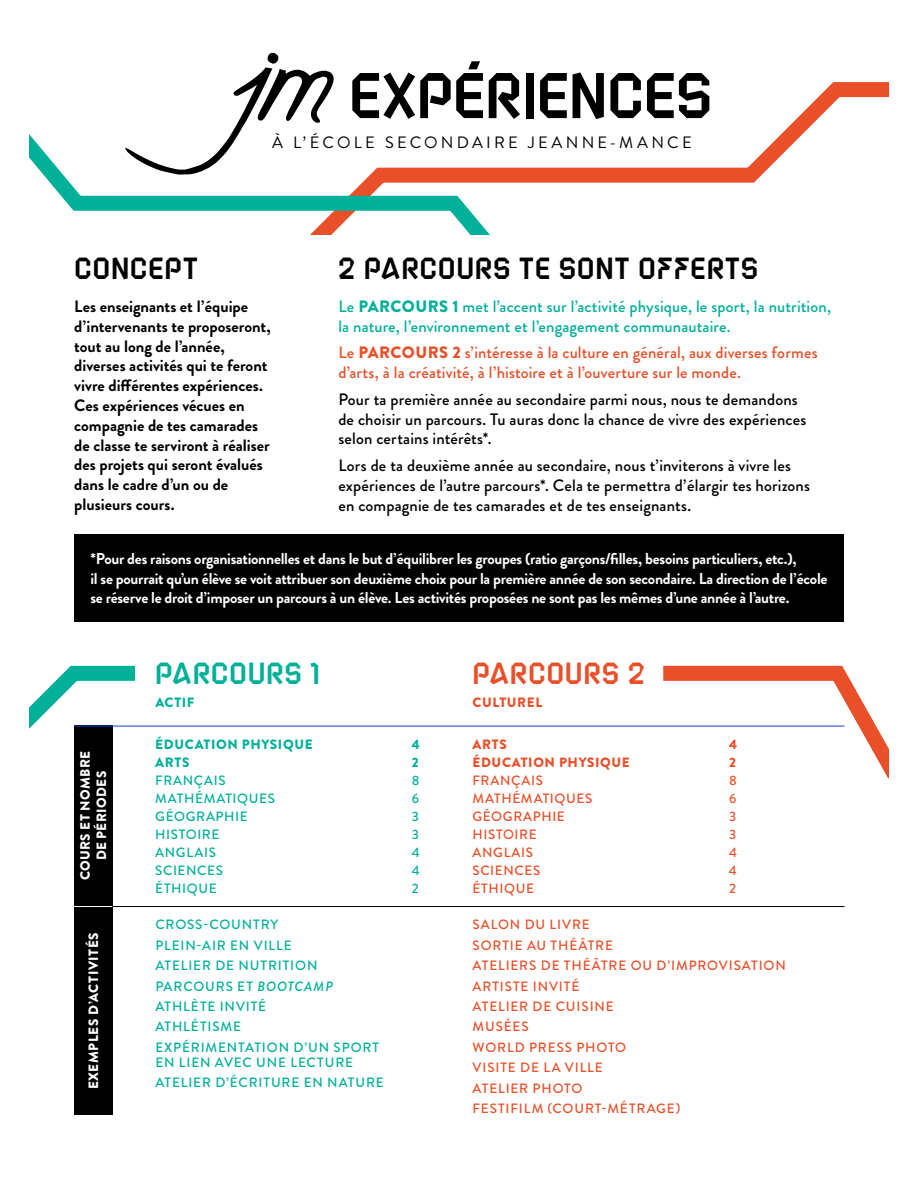
<style>
.page{position:relative;width:918px;height:1188px;background:#fff}
.page>*{position:absolute;margin:0;border:0;box-sizing:border-box;transform-origin:0 0}
.t1{font:72.6px "Zipline Solid";color:#000}
.t2{font:34.5px "Zipline Solid";letter-spacing:.025em;color:#000}
.t3{font:34.5px "Zipline Solid";letter-spacing:.02em;color:#01b099}
.t4{font:34.5px "Zipline Solid";letter-spacing:.02em;color:#e94f28}
.t5{font:500 16.5px/19.8px "Brandon Grotesque";letter-spacing:.01em;color:#000}
.t6{font:700 16.5px/19.8px "Brandon Grotesque";color:#000}
.t7{font:500 16.5px/19.8px "Brandon Grotesque";letter-spacing:.01em;color:#01b099}
.t8{font:500 16.5px/19.8px "Brandon Grotesque";letter-spacing:.01em;color:#e94f28}
.t9{font:16.35px "Brandon Grotesque";letter-spacing:.195em;color:#000}
.t10{font:700 15.75px/19.5px "Brandon Grotesque";letter-spacing:-.02em;color:#fff}
.t11{font:500 13.5px "Brandon Grotesque";letter-spacing:.065em;color:#e94f28}
.t12{font:500 13.5px/15px "Brandon Grotesque";letter-spacing:.065em;color:#01b099}
.t13{font:900 13.5px/16.2px "Brandon Grotesque";letter-spacing:.035em;color:#fff;text-align:center}
.t14{font:500 13.5px "Brandon Grotesque";letter-spacing:.045em;color:#01b099}
.t15{font:500 13.5px "Brandon Grotesque";letter-spacing:.045em;color:#e94f28}
.t16{font:900 13.5px "Brandon Grotesque";letter-spacing:.045em;color:#e94f28}
.t17{font:900 13.5px "Brandon Grotesque";letter-spacing:.045em;color:#01b099}
.s1{font-weight:900}
.s2{font-style:italic}
</style>
<div class="page">
<div style="left:74px;top:725px;width:38px;height:181px;background:#000"></div>
<div style="left:74px;top:907px;width:38px;height:208px;background:#000"></div>
<hr style="left:74px;top:726px;width:770px;height:1px;background:#1842c9">
<hr style="left:74px;top:906px;width:770px;height:1px;background:#000">
<svg style="left:511px;top:82px;width:378px;height:101px"></svg>
<svg style="left:648px;top:665px;width:241px;height:114px"></svg>
<svg style="left:29px;top:52px;width:482px;height:183px"></svg>
<svg style="left:29px;top:665px;width:121px;height:171px"></svg>
<div style="left:74px;top:534px;width:770px;height:88px;background:#000"></div>
<hr style="left:60px;top:906px;width:52px;height:1px;background:#fff">
<p class="t1" style="left:349px;top:52px;width:365px">EXPÉRIENCES</p>
<p class="t9" style="left:272px;top:131px;width:421px">À L’ÉCOLE SECONDAIRE JEANNE-MANCE</p>
<p class="t2" style="left:74px;top:247px;width:125px">CONCEPT</p>
<p class="t6" style="left:74px;top:297px;width:198px">Les enseignants et l’équipe d’intervenants te proposeront, tout au long de l’année, diverses activités qui te feront vivre différentes expériences.<br>Ces expériences vécues en compagnie de tes camarades de classe te serviront à réaliser des projets qui seront évalués dans le cadre d’un ou de plusieurs cours.</p>
<p class="t10" style="left:90px;top:549px;width:739px">*Pour des raisons organisationnelles et dans le but d’équilibrer les groupes (ratio garçons/filles, besoins particuliers, etc.),<br>il se pourrait qu’un élève se voit attribuer son deuxième choix pour la première année de son secondaire. La direction de l’école se réserve le droit d’imposer un parcours à un élève. Les activités proposées ne sont pas les mêmes d’une année à l’autre.</p>
<p class="t2" style="left:338px;top:247px;width:421px">2 PARCOURS TE SONT OFFERTS</p>
<p class="t7" style="left:338px;top:297px;width:494px">Le <span class="s1">PARCOURS 1</span> met l’accent sur l’activité physique, le sport, la nutrition, la nature, l’environnement et l’engagement communautaire.</p>
<p class="t8" style="left:338px;top:343px;width:481px">Le <span class="s1">PARCOURS 2</span> s’intéresse à la culture en général, aux diverses formes d’arts, à la créativité, à l’histoire et à l’ouverture sur le monde.</p>
<p class="t5" style="left:338px;top:389px;width:470px">Pour ta première année au secondaire parmi nous, nous te demandons de choisir un parcours. Tu auras donc la chance de vivre des expériences selon certains intérêts*.</p>
<p class="t5" style="left:338px;top:456px;width:473px">Lors de ta deuxième année au secondaire, nous t’inviterons à vivre les expériences de l’autre parcours*. Cela te permettra d’élargir tes horizons en compagnie de tes camarades et de tes enseignants.</p>
<p class="t13" style="left:77px;top:880px;width:131px;rotate:-90deg">COURS ET NOMBRE<br>DE PÉRIODES</p>
<p class="t13" style="left:85px;top:1089px;width:159px;rotate:-90deg">EXEMPLES D’ACTIVITÉS</p>
<p class="t3" style="left:155px;top:653px;width:166px">PARCOURS 1</p>
<p class="t17" style="left:155px;top:693px;width:41px">ACTIF</p>
<p class="t17" style="left:155px;top:734px;width:159px">ÉDUCATION PHYSIQUE</p>
<p class="t17" style="left:412px;top:734px;width:10px">4</p>
<p class="t17" style="left:155px;top:752px;width:36px">ARTS</p>
<p class="t17" style="left:412px;top:752px;width:8px">2</p>
<p class="t12" style="left:155px;top:773px;width:72px">FRANÇAIS</p>
<p class="t12" style="left:412px;top:773px;width:9px">8</p>
<p class="t14" style="left:155px;top:789px;width:121px">MATHÉMATIQUES</p>
<p class="t12" style="left:412px;top:791px;width:9px">6</p>
<p class="t12" style="left:155px;top:809px;width:94px">GÉOGRAPHIE</p>
<p class="t12" style="left:412px;top:809px;width:9px">3</p>
<p class="t14" style="left:155px;top:825px;width:66px">HISTOIRE</p>
<p class="t12" style="left:412px;top:827px;width:9px">3</p>
<p class="t12" style="left:155px;top:845px;width:62px">ANGLAIS</p>
<p class="t12" style="left:412px;top:845px;width:10px">4</p>
<p class="t14" style="left:155px;top:861px;width:69px">SCIENCES</p>
<p class="t12" style="left:412px;top:863px;width:10px">4</p>
<p class="t14" style="left:155px;top:879px;width:63px">ÉTHIQUE</p>
<p class="t12" style="left:412px;top:881px;width:8px">2</p>
<p class="t12" style="left:155px;top:917px;width:124px">CROSS-COUNTRY</p>
<p class="t12" style="left:155px;top:938px;width:138px">PLEIN-AIR EN VILLE</p>
<p class="t12" style="left:155px;top:958px;width:164px">ATELIER DE NUTRITION</p>
<p class="t12" style="left:155px;top:979px;width:179px">PARCOURS ET <span class="s2">BOOTCAMP</span></p>
<p class="t12" style="left:155px;top:999px;width:112px">ATHLÈTE INVITÉ</p>
<p class="t12" style="left:155px;top:1019px;width:87px">ATHLÉTISME</p>
<p class="t12" style="left:155px;top:1040px;width:225px">EXPÉRIMENTATION D’UN SPORT<br>EN LIEN AVEC UNE LECTURE</p>
<p class="t12" style="left:155px;top:1075px;width:230px">ATELIER D’ÉCRITURE EN NATURE</p>
<p class="t4" style="left:472px;top:653px;width:173px">PARCOURS 2</p>
<p class="t16" style="left:473px;top:693px;width:71px">CULTUREL</p>
<p class="t16" style="left:472px;top:734px;width:36px">ARTS</p>
<p class="t16" style="left:729px;top:734px;width:10px">4</p>
<p class="t16" style="left:472px;top:752px;width:159px">ÉDUCATION PHYSIQUE</p>
<p class="t16" style="left:729px;top:752px;width:8px">2</p>
<p class="t11" style="left:472px;top:771px;width:72px">FRANÇAIS</p>
<p class="t11" style="left:729px;top:771px;width:9px">8</p>
<p class="t15" style="left:472px;top:789px;width:121px">MATHÉMATIQUES</p>
<p class="t11" style="left:729px;top:789px;width:9px">6</p>
<p class="t11" style="left:472px;top:807px;width:94px">GÉOGRAPHIE</p>
<p class="t11" style="left:729px;top:807px;width:9px">3</p>
<p class="t15" style="left:472px;top:825px;width:66px">HISTOIRE</p>
<p class="t11" style="left:729px;top:825px;width:9px">3</p>
<p class="t11" style="left:472px;top:843px;width:62px">ANGLAIS</p>
<p class="t11" style="left:729px;top:843px;width:10px">4</p>
<p class="t15" style="left:472px;top:861px;width:69px">SCIENCES</p>
<p class="t11" style="left:729px;top:861px;width:10px">4</p>
<p class="t15" style="left:472px;top:879px;width:63px">ÉTHIQUE</p>
<p class="t11" style="left:729px;top:879px;width:8px">2</p>
<p class="t11" style="left:473px;top:915px;width:119px">SALON DU LIVRE</p>
<p class="t11" style="left:473px;top:936px;width:142px">SORTIE AU THÉÂTRE</p>
<p class="t11" style="left:473px;top:956px;width:315px">ATELIERS DE THÉÂTRE OU D’IMPROVISATION</p>
<p class="t11" style="left:473px;top:977px;width:108px">ARTISTE INVITÉ</p>
<p class="t11" style="left:473px;top:997px;width:143px">ATELIER DE CUISINE</p>
<p class="t11" style="left:473px;top:1017px;width:58px">MUSÉES</p>
<p class="t11" style="left:473px;top:1038px;width:155px">WORLD PRESS PHOTO</p>
<p class="t11" style="left:473px;top:1058px;width:132px">VISITE DE LA VILLE</p>
<p class="t11" style="left:473px;top:1079px;width:111px">ATELIER PHOTO</p>
<p class="t11" style="left:473px;top:1099px;width:209px">FESTIFILM (COURT-MÉTRAGE)</p>
</div>
